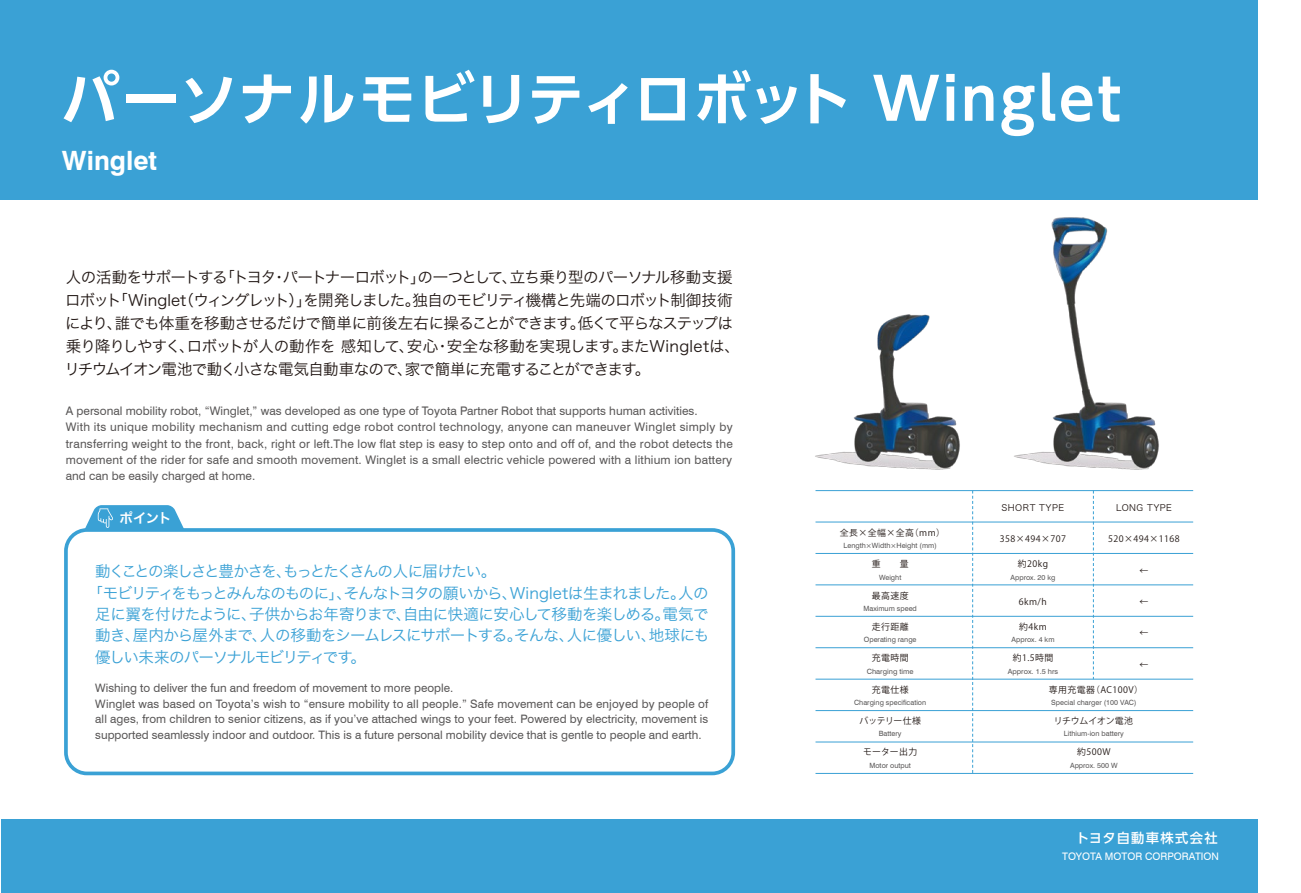
<style>
.page{position:relative;width:1301px;height:893px;background:#fff}
.page>*{position:absolute;margin:0;border:0;box-sizing:border-box;transform-origin:0 0}
.t1{font:700 57.6px "UD Shin Go Pro De";letter-spacing:.02em;color:#fff}
.t2{font:700 26.55px "Swiss 721 BT";color:#fff}
.t3{font:15.45px/23px "Hira Kaku Std W3";letter-spacing:-.055em;color:#221815}
.t4{font:15.45px "Hira Kaku Std W3";letter-spacing:-.065em;color:#3aa1d5}
.t5{font:15.45px "Hira Kaku Std W3";letter-spacing:-.045em;color:#3aa1d5}
.t6{font:15.45px "Hira Kaku Std W3";letter-spacing:-.1em;color:#3aa1d5}
.t7{font:13.5px "Hira Kaku Std W6";color:#fff}
.t8{font:500 13.35px "UD Shin Go Pro";letter-spacing:.1em;color:#fff}
.t9{font:11.85px/16.2px "Swiss 721 BT";letter-spacing:.015em;color:#595757}
.t10{font:11.7px/15.5px "Swiss 721 BT";letter-spacing:.005em;color:#595757}
.t11{font:10.35px "Swiss 721 BT";color:#fff}
.t12{font:8.85px "Koz Go Pr 6 N";letter-spacing:.05em;color:#221815}
.t13{font:8.85px "Hira Kaku Std W3";letter-spacing:.05em;color:#221815}
.t14{font:8.85px "Koz Go Pr 6 N";letter-spacing:-.015em;color:#221815}
.t15{font:8.85px "Koz Go Pr 6 N";letter-spacing:-.025em;color:#221815}
.t16{font:7.2px "Swiss 721 BT";color:#595757}
.s1{font-family:"Hira Kaku Std W3"}
</style>
<div class="page">
<div style="left:1px;top:820px;width:1256px;height:73px;background:#3aa1d5"></div>
<div style="left:0;top:0;width:1257px;height:199px;background:#3aa1d5"></div>
<img style="left:1108px;top:187px;width:150px;height:283px">
<img style="left:704px;top:199px;width:404px;height:271px">
<div style="left:64px;top:528px;width:671px;height:247px;border:4px solid #3aa1d5;border-radius:21px"></div>
<svg style="left:84px;top:505px;width:101px;height:28px;background:#5db1dc"></svg>
<hr style="left:815px;top:490px;width:378px;height:1px;background:#3aa1d5">
<hr style="left:815px;top:522px;width:378px;height:1px;background:#3aa1d5">
<hr style="left:815px;top:553px;width:378px;height:1px;background:#3aa1d5">
<hr style="left:815px;top:585px;width:378px;height:1px;background:#3aa1d5">
<hr style="left:815px;top:616px;width:378px;height:1px;background:#3aa1d5">
<hr style="left:815px;top:647px;width:378px;height:1px;background:#3aa1d5">
<hr style="left:815px;top:679px;width:378px;height:1px;background:#3aa1d5">
<hr style="left:815px;top:710px;width:378px;height:1px;background:#3aa1d5">
<hr style="left:815px;top:742px;width:378px;height:1px;background:#3aa1d5">
<hr style="left:815px;top:773px;width:378px;height:1px;background:#3aa1d5">
<svg style="left:972px;top:491px;width:1px;height:282px"></svg>
<svg style="left:1093px;top:491px;width:1px;height:188px"></svg>
<h1 class="t1" style="left:61px;top:52px;width:1061px">パーソナルモビリティロボット Winglet</h1>
<h2 class="t2" style="left:62px;top:144px;width:97px">Winglet</h2>
<p class="t3" style="left:64px;top:266px;width:677px">人の活動をサポートする「トヨタ・パートナーロボット」の一つとして、立ち乗り型のパーソナル移動支援ロボット「Winglet（ウィングレット）」を開発しました。独自のモビリティ機構と先端のロボット制御技術により、誰でも体重を移動させるだけで簡単に前後左右に操ることができます。低くて平らなステップは乗り降りしやすく、ロボットが人の動作を 感知して、安心・安全な移動を実現します。またWingletは、リチウムイオン電池で動く小さな電気自動車なので、家で簡単に充電することができます。</p>
<p class="t9" style="left:66px;top:403px;width:668px">A personal mobility robot, “Winglet,” was developed as one type of Toyota Partner Robot that supports human activities.<br>With its unique mobility mechanism and cutting edge robot control technology, anyone can maneuver Winglet simply by transferring weight to the front, back, right or left.The low flat step is easy to step onto and off of, and the robot detects the movement of the rider for safe and smooth movement. Winglet is a small electric vehicle powered with a lithium ion battery and can be easily charged at home.</p>
<p class="t7" style="left:119px;top:508px;width:54px">ポイント</p>
<h3 class="t6" style="left:95px;top:560px;width:403px">動くことの楽しさと豊かさを、もっとたくさんの人に届けたい。</h3>
<h3 class="t4" style="left:87px;top:581px;width:623px">「モビリティをもっとみんなのものに」、そんなトヨタの願いから、Wingletは生まれました。人の</h3>
<h3 class="t5" style="left:95px;top:603px;width:615px">足に翼を付けたように、子供からお年寄りまで、自由に快適に安心して移動を楽しめる。電気で</h3>
<h3 class="t4" style="left:95px;top:624px;width:615px">動き、屋内から屋外まで、人の移動をシームレスにサポートする。そんな、人に優しい、地球にも</h3>
<h3 class="t4" style="left:95px;top:645px;width:272px">優しい未来のパーソナルモビリティです。</h3>
<p class="t10" style="left:95px;top:680px;width:614px">Wishing to deliver the fun and freedom of movement to more people.<br>Winglet was based on Toyota’s wish to “ensure mobility to all people.” Safe movement can be enjoyed by people of all ages, from children to senior citizens, as if you’ve attached wings to your feet. Powered by electricity, movement is supported seamlessly indoor and outdoor. This is a future personal mobility device that is gentle to people and earth.</p>
<p class="t12" style="left:840px;top:528px;width:107px"><span class="s1">全長</span>×全幅×全高（mm）</p>
<p class="t16" style="left:843px;top:541px;width:95px">Length×Width×Height (mm)</p>
<p class="t12" style="left:872px;top:559px;width:38px">重　　量</p>
<p class="t16" style="left:879px;top:573px;width:24px">Weight</p>
<p class="t12" style="left:872px;top:590px;width:38px">最高速度</p>
<p class="t16" style="left:863px;top:604px;width:55px">Maximum speed</p>
<p class="t12" style="left:872px;top:622px;width:38px">走行距離</p>
<p class="t16" style="left:864px;top:635px;width:54px">Operating range</p>
<p class="t12" style="left:872px;top:653px;width:38px">充電時間</p>
<p class="t16" style="left:867px;top:667px;width:48px">Charging time</p>
<p class="t12" style="left:872px;top:684px;width:38px">充電仕様</p>
<p class="t16" style="left:854px;top:698px;width:74px">Charging specification</p>
<p class="t15" style="left:859px;top:716px;width:63px">バッテリー仕様</p>
<p class="t16" style="left:879px;top:729px;width:24px">Battery</p>
<p class="t12" style="left:863px;top:747px;width:56px">モーター出力</p>
<p class="t16" style="left:869px;top:761px;width:43px">Motor output</p>
<p class="t13" style="left:1116px;top:501px;width:57px">LONG TYPE</p>
<p class="t12" style="left:1108px;top:534px;width:73px">520×494×1168</p>
<p class="t12" style="left:1139px;top:565px;width:10px">←</p>
<p class="t12" style="left:1139px;top:597px;width:10px">←</p>
<p class="t12" style="left:1139px;top:628px;width:10px">←</p>
<p class="t12" style="left:1139px;top:660px;width:10px">←</p>
<p class="t13" style="left:1001px;top:501px;width:64px">SHORT TYPE</p>
<p class="t12" style="left:1000px;top:534px;width:68px">358×494×707</p>
<p class="t12" style="left:1018px;top:559px;width:32px">約20kg</p>
<p class="t16" style="left:1010px;top:573px;width:47px">Approx. 20 kg</p>
<p class="t12" style="left:1019px;top:597px;width:29px">6km/h</p>
<p class="t12" style="left:1019px;top:622px;width:29px">約4km</p>
<p class="t16" style="left:1011px;top:635px;width:44px">Approx. 4 km</p>
<p class="t12" style="left:1013px;top:653px;width:42px">約1.5時間</p>
<p class="t16" style="left:1008px;top:667px;width:52px">Approx. 1.5 hrs</p>
<p class="t12" style="left:1049px;top:684px;width:96px">専用充電器（AC100V）</p>
<p class="t16" style="left:1051px;top:698px;width:87px">Special charger (100 VAC)</p>
<p class="t14" style="left:1054px;top:716px;width:81px">リチウムイオン電池</p>
<p class="t16" style="left:1064px;top:729px;width:61px">Lithium-ion battery</p>
<p class="t12" style="left:1077px;top:747px;width:35px">約500W</p>
<p class="t16" style="left:1070px;top:761px;width:49px">Approx. 500 W</p>
<p class="t8" style="left:1076px;top:827px;width:143px">トヨタ自動車株式会社</p>
<p class="t11" style="left:1062px;top:850px;width:158px">TOYOTA MOTOR CORPORATION</p>
</div>
